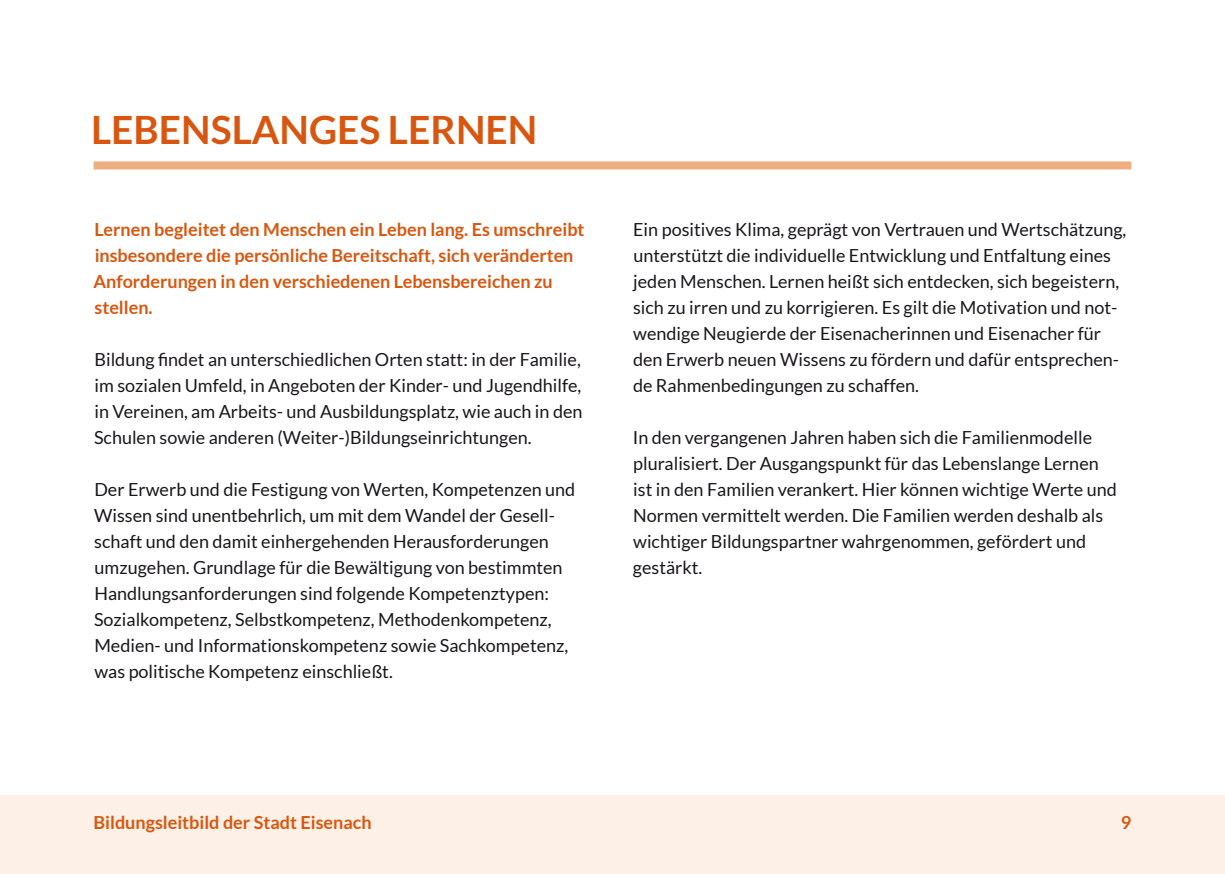
<style>
.page{position:relative;width:1225px;height:874px;background:#fff}
.page>*{position:absolute;margin:0;border:0;box-sizing:border-box;transform-origin:0 0}
.t1{font:700 39px "Lato";color:#d85710}
.t2{font:18px/26px "Lato";color:#1a171c}
.t3{font:700 18px/26px "Lato";color:#d85710}
.t4{font:18px "Lato";color:#d85710}
</style>
<div class="page">
<div style="left:0;top:795px;width:1225px;height:78px;background:#fdf0e6"></div>
<div style="left:94px;top:161px;width:1037px;height:8px;background:#eeae80"></div>
<h1 class="t1" style="left:91px;top:107px;width:448px">lebenslanges lernen</h1>
<p class="t3" style="left:93px;top:216px;width:493px">Lernen begleitet den Menschen ein Leben lang. Es umschreibt insbesondere die persönliche Bereitschaft, sich veränderten Anforderungen in den verschiedenen Lebensbereichen zu stellen.</p>
<p class="t2" style="left:94px;top:346px;width:490px;text-align:justify">Bildung findet an unterschiedlichen Orten statt: in der Familie, im sozialen Umfeld, in Angeboten der Kinder- und Jugendhilfe, in Vereinen, am Arbeits- und Ausbildungsplatz, wie auch in den Schulen sowie anderen (Weiter-)Bildungseinrichtungen.</p>
<p class="t2" style="left:94px;top:476px;width:483px">Der Erwerb und die Festigung von Werten, Kompetenzen und Wissen sind unentbehrlich, um mit dem Wandel der Gesell&shy;schaft und den damit einhergehenden Herausforderungen umzugehen. Grundlage für die Bewältigung von bestimmten Handlungsanforderungen sind folgende Kompetenztypen:<br>Sozialkompetenz, Selbstkompetenz, Methodenkompetenz, Medien- und Informationskompetenz sowie Sachkompetenz, was politische Kompetenz einschließt.</p>
<p class="t2" style="left:633px;top:216px;width:495px">Ein positives Klima, geprägt von Vertrauen und Wertschätzung, unterstützt die individuelle Entwicklung und Entfaltung eines jeden Menschen. Lernen heißt sich entdecken, sich begeistern, sich zu irren und zu korrigieren. Es gilt die Motivation und not&shy;wendige Neugierde der Eisenacherinnen und Eisenacher für den Erwerb neuen Wissens zu fördern und dafür entsprechen&shy;de Rahmenbedingungen zu schaffen.</p>
<p class="t2" style="left:633px;top:424px;width:485px">In den vergangenen Jahren haben sich die Familienmodelle pluralisiert. Der Ausgangspunkt für das Lebenslange Lernen ist in den Familien verankert. Hier können wichtige Werte und Normen vermittelt werden. Die Familien werden deshalb als wichtiger Bildungspartner wahrgenommen, gefördert und gestärkt.</p>
<p class="t3" style="left:189px;top:808px;width:184px">bild der Stadt Eisenach</p>
<p class="t4" style="left:94px;top:811px;width:273px">Bildungsleitbild der Stadt Eisenach</p>
<p class="t3" style="left:1121px;top:808px;width:12px">9</p>
</div>
